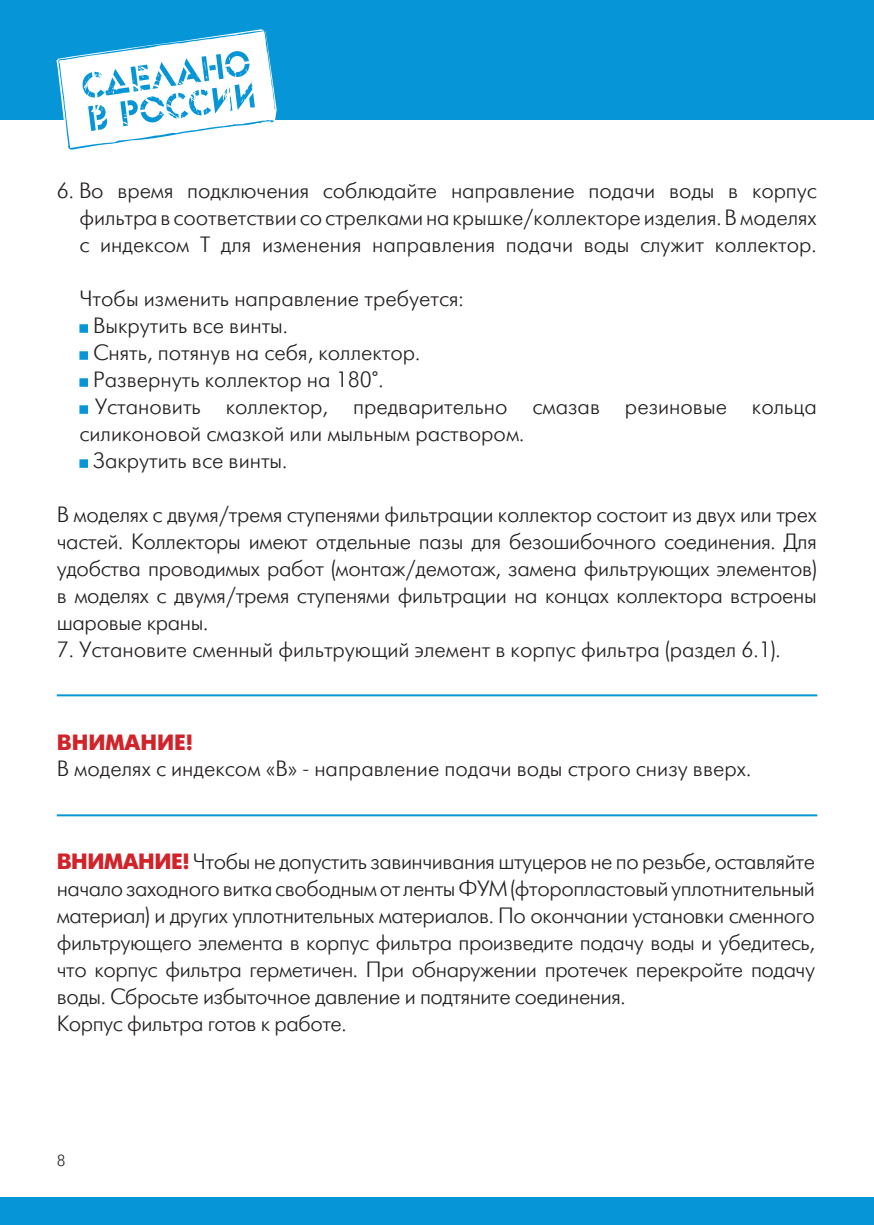
<style>
.page{position:relative;width:874px;height:1225px;background:#fff}
.page>*{position:absolute;margin:0;border:0;box-sizing:border-box;transform-origin:0 0}
.t1{font:22px/27px "Futuris Light C";color:#231f20}
.t2{font:22px "Futuris Light C";letter-spacing:-.02em;color:#231f20}
.t3{font:700 22px "Futuris C";color:#d1232a}
.t4{font:16px "Futuris Light C";color:#231f20}
.s1{font-family:"Futuris C";font-weight:700;color:#d1232a}
</style>
<div class="page">
<div style="left:0;top:0;width:873px;height:120px;background:#0696d7"></div>
<svg style="left:56px;top:29px;width:221px;height:121px"></svg>
<div style="left:0;top:1197px;width:873px;height:28px;background:#0696d7"></div>
<div style="left:79px;top:324px;width:9px;height:9px;background:#0696d7;border:1px solid #0696d7"></div>
<div style="left:79px;top:351px;width:9px;height:9px;background:#0696d7;border:1px solid #0696d7"></div>
<div style="left:79px;top:378px;width:9px;height:9px;background:#0696d7;border:1px solid #0696d7"></div>
<div style="left:79px;top:405px;width:9px;height:9px;background:#0696d7;border:1px solid #0696d7"></div>
<div style="left:79px;top:459px;width:9px;height:9px;background:#0696d7;border:1px solid #0696d7"></div>
<hr style="left:57px;top:694px;width:759px;height:2px;background:#0696d7">
<hr style="left:57px;top:814px;width:759px;height:2px;background:#0696d7">
<p class="t1" style="left:57px;top:177px;width:761px">6. Во время подключения соблюдайте направление подачи воды в корпус</p>
<p class="t1" style="left:79px;top:204px;width:738px">фильтра в соответствии со стрелками на крышке/коллекторе изделия. В моделях с индексом Т для изменения направления подачи воды служит коллектор.</p>
<p class="t1" style="left:79px;top:285px;width:385px">Чтобы изменить направление требуется:</p>
<p class="t1" style="left:93px;top:312px;width:196px">Выкрутить все винты.</p>
<p class="t1" style="left:93px;top:339px;width:328px">Снять, потянув на себя, коллектор.</p>
<p class="t1" style="left:93px;top:366px;width:292px">Развернуть коллектор на 180°.</p>
<p class="t1" style="left:79px;top:393px;width:738px;text-indent:15px">Установить коллектор, предварительно смазав резиновые кольца силиконовой смазкой или мыльным раствором.</p>
<p class="t1" style="left:93px;top:447px;width:196px">Закрутить все винты.</p>
<p class="t1" style="left:57px;top:501px;width:761px;text-align:justify">В моделях с двумя/тремя ступенями фильтрации коллектор состоит из двух или трех частей. Коллекторы имеют отдельные пазы для безошибочного соединения. Для удобства проводимых работ (монтаж/демотаж, замена фильтрующих элементов) в моделях с двумя/тремя ступенями фильтрации на концах коллектора встроены шаровые краны.</p>
<p class="t1" style="left:57px;top:636px;width:725px">7. Установите сменный фильтрующий элемент в корпус фильтра (раздел 6.1).</p>
<p class="t3" style="left:57px;top:730px;width:138px">ВНИМАНИЕ!</p>
<p class="t1" style="left:57px;top:755px;width:695px">В моделях с индексом «В» - направление подачи воды строго снизу вверх.</p>
<p class="t1" style="left:57px;top:848px;width:759px;text-align:justify"><span class="s1">ВНИМАНИЕ!</span> Чтобы не допустить завинчивания штуцеров не по резьбе, оставляйте начало заходного витка свободным от ленты ФУМ (фторопластовый уплотнительный материал) и других уплотнительных материалов. По окончании установки сменного фильтрующего элемента в корпус фильтра произведите подачу воды и убедитесь, что корпус фильтра герметичен. При обнаружении протечек перекройте подачу воды. Сбросьте избыточное давление и подтяните соединения.</p>
<p class="t2" style="left:57px;top:1012px;width:291px">Корпус фильтра готов к работе.</p>
<p class="t4" style="left:57px;top:1152px;width:10px">8</p>
</div>
